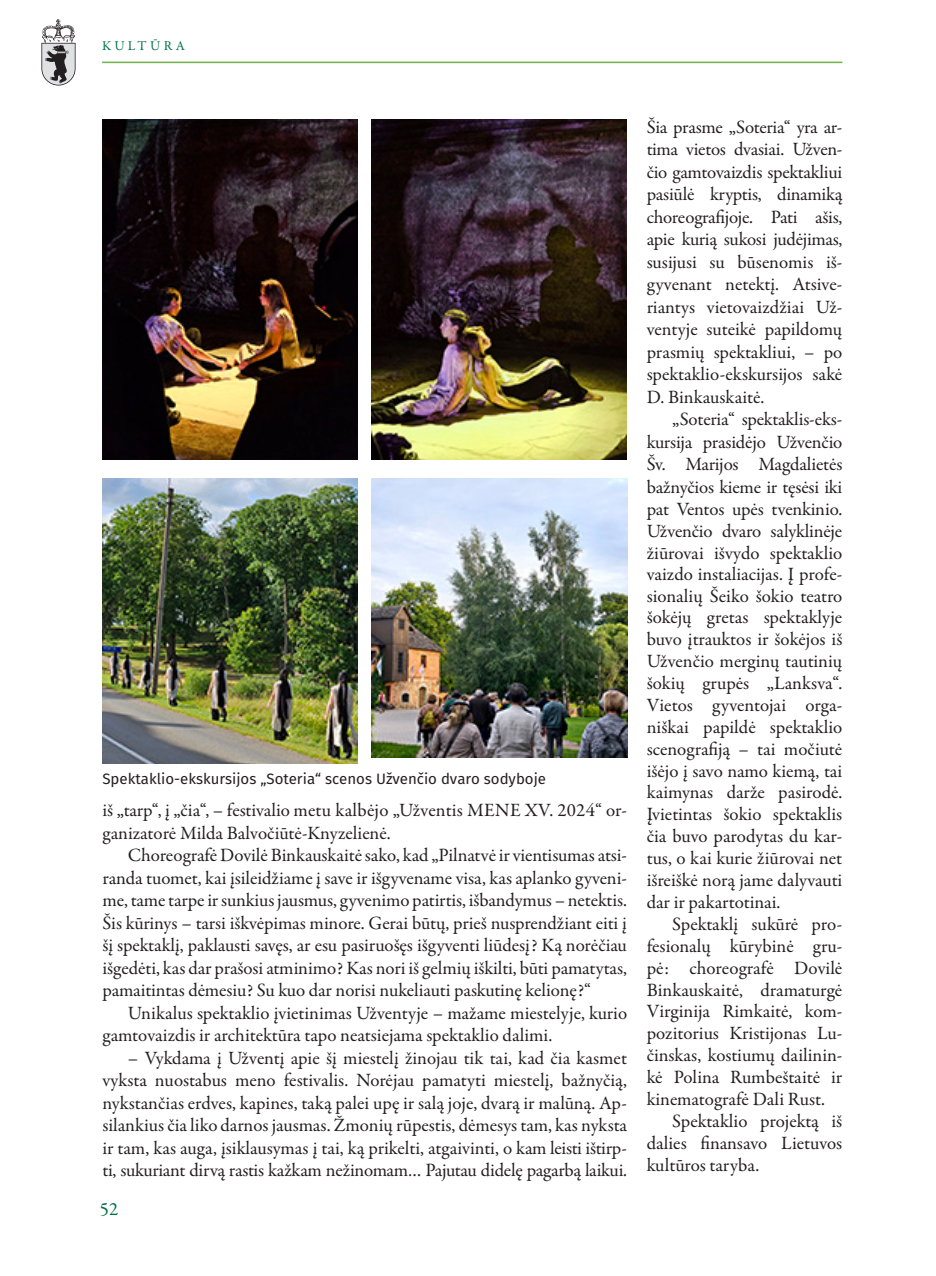
<style>
.page{position:relative;width:936px;height:1276px;background:#fff}
.page>*{position:absolute;margin:0;border:0;box-sizing:border-box;transform-origin:0 0}
.tekstas{font:18.9px/21.9px "Garamond Premr Pro";letter-spacing:-.005em;color:#231f20;text-align:justify}
.tekstas-2{font:18.9px "Garamond Premr Pro";color:#017045}
.parašas{font:15px "Fira Sans";color:#231f20}
.t1{font:13.5px "Garamond Premr Pro";letter-spacing:.25em;color:#017045}
</style>
<div class="page">
<svg style="left:41px;top:19px;width:35px;height:67px"></svg>
<hr style="left:102px;top:62px;width:740px;height:1px;background:#6fb048">
<img style="left:102px;top:119px;width:255px;height:341px">
<img style="left:371px;top:119px;width:255px;height:341px">
<img style="left:102px;top:479px;width:255px;height:284px">
<img style="left:372px;top:479px;width:255px;height:278px">
<p class="t1" style="left:102px;top:37px;width:84px">KULTŪRA</p>
<p class="parašas" style="left:102px;top:768px;width:445px">Spektaklio-ekskursijos „Soteria“ scenos Užvenčio dvaro sodyboje</p>
<p class="tekstas" style="left:102px;top:799px;width:526px;line-height:22.5px">iš „tarp“, į „čia“, – festivalio metu kalbėjo „Užventis MENE XV. 2024“ or&shy;ganizatorė Milda Balvočiūtė-Knyzelienė.</p>
<p class="tekstas" style="left:102px;top:844px;width:526px;line-height:22.5px;text-indent:26px">Choreografė Dovilė Binkauskaitė sako, kad „Pilnatvė ir vientisumas atsi&shy;randa tuomet, kai įsileidžiame į save ir išgyvename visa, kas aplanko gyveni&shy;me, tame tarpe ir sunkius jausmus, gyvenimo patirtis, išbandymus – netektis.<br>Šis kūrinys – tarsi iškvėpimas minore. Gerai būtų, prieš nusprendžiant eiti į šį spektaklį, paklausti savęs, ar esu pasiruošęs išgyventi liūdesį? Ką norėčiau išgedėti, kas dar prašosi atminimo? Kas nori iš gelmių iškilti, būti pamatytas, pamaitintas dėmesiu? Su kuo dar norisi nukeliauti paskutinę kelionę?“</p>
<p class="tekstas" style="left:102px;top:1002px;width:526px;line-height:22.5px;text-indent:26px">Unikalus spektaklio įvietinimas Užventyje – mažame miestelyje, kurio gamtovaizdis ir architektūra tapo neatsiejama spektaklio dalimi.</p>
<p class="tekstas" style="left:102px;top:1047px;width:526px;line-height:22.5px;text-indent:26px">– Vykdama į Užventį apie šį miestelį žinojau tik tai, kad čia kasmet vyksta nuostabus meno festivalis. Norėjau pamatyti miestelį, bažnyčią, nykstančias erdves, kapines, taką palei upę ir salą joje, dvarą ir malūną. Ap&shy;silankius čia liko darnos jausmas. Žmonių rūpestis, dėmesys tam, kas nyksta ir tam, kas auga, įsiklausymas į tai, ką prikelti, atgaivinti, o kam leisti ištirp&shy;ti, sukuriant dirvą rastis kažkam nežinomam… Pajutau didelę pagarbą laikui.</p>
<p class="tekstas-2" style="left:100px;top:1198px;width:20px">52</p>
<p class="tekstas" style="left:646px;top:116px;width:197px;line-height:22.5px">Šia prasme „Soteria“ yra ar&shy;tima vietos dvasiai. Užven&shy;čio gamtovaizdis spektakliui pasiūlė kryptis, dinamiką choreografijoje. Pati ašis, apie kurią sukosi judėjimas, susijusi su būsenomis iš&shy;gyvenant netektį. Atsive&shy;riantys vietovaizdžiai Už&shy;ventyje suteikė papildomų prasmių spektakliui, – po spektaklio-ekskursijos sakė D. Binkauskaitė.</p>
<p class="tekstas" style="left:646px;top:409px;width:197px;text-indent:26px">„Soteria“ spektaklis-eks&shy;kursija prasidėjo Užvenčio Šv. Marijos Magdalietės bažnyčios kieme ir tęsėsi iki pat Ventos upės tvenkinio.<br>Užvenčio dvaro salyklinėje žiūrovai išvydo spektaklio vaizdo instaliacijas. Į profe&shy;sionalių Šeiko šokio teatro šokėjų gretas spektaklyje buvo įtrauktos ir šokėjos iš Užvenčio merginų tautinių šokių grupės „Lanksva“.<br>Vietos gyventojai orga&shy;niškai papildė spektaklio scenografiją – tai močiutė išėjo į savo namo kiemą, tai kaimynas darže pasirodė.<br>Įvietintas šokio spektaklis čia buvo parodytas du kar&shy;tus, o kai kurie žiūrovai net išreiškė norą jame dalyvauti dar ir pakartotinai.</p>
<p class="tekstas" style="left:646px;top:913px;width:197px;text-indent:26px">Spektaklį sukūrė pro&shy;fesionalų kūrybinė gru&shy;pė: choreografė Dovilė Binkauskaitė, dramaturgė Virginija Rimkaitė, kom&shy;pozitorius Kristijonas Lu&shy;činskas, kostiumų dailinin&shy;kė Polina Rumbeštaitė ir kinematografė Dali Rust.</p>
<p class="tekstas" style="left:646px;top:1110px;width:197px;text-indent:26px">Spektaklio projektą iš dalies finansavo Lietuvos kultūros taryba.</p>
</div>
